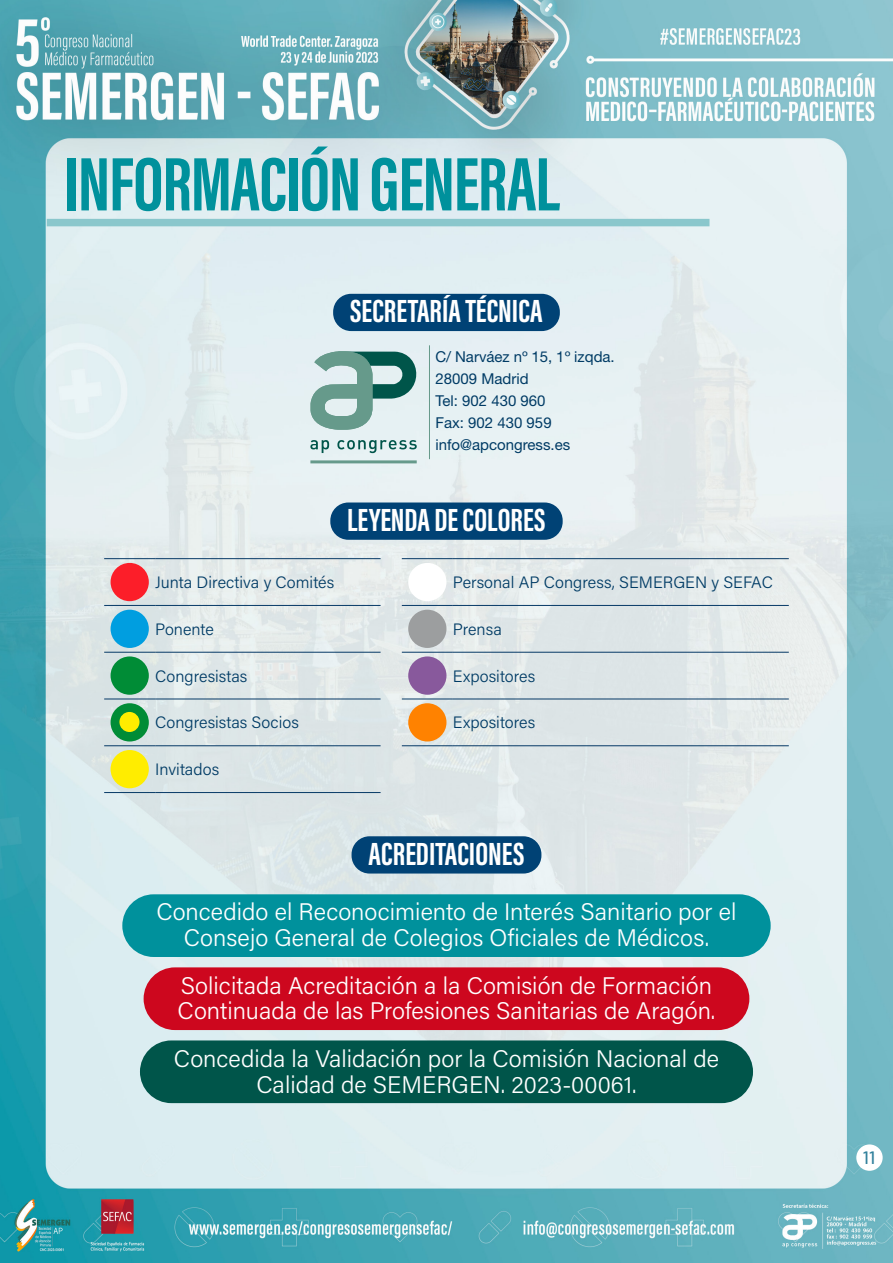
<style>
.page{position:relative;width:893px;height:1263px;background:#fff}
.page>*{position:absolute;margin:0;border:0;box-sizing:border-box;transform-origin:0 0}
.t1{font:78px "Acumin Variable Concept";letter-spacing:-.015em;color:#00919c}
.t2{font:33px "Acumin Variable Concept";color:#fff}
.t3{font:24px/26px "Acumin Variable Concept";color:#fff;text-align:center}
.t4{font:500 18px "Barlow";color:#33829d}
.t5{font:16.5px "Acumin Variable Concept";color:#003b65}
.t6{font:15px/22px "Helvetica Neue LT Std";color:#003b65}
</style>
<div class="page">
<img style="left:0;top:0;width:893px;height:1263px">
<div style="left:856px;top:1144px;width:27px;height:27px;background:#fff;border-radius:50%"></div>
<div style="left:47px;top:219px;width:662px;height:7px;background:#8ac7cc"></div>
<div style="left:333px;top:294px;width:227px;height:37px;background:#004275;border-radius:18px"></div>
<div style="left:330px;top:502px;width:233px;height:38px;background:#004275;border-radius:18px"></div>
<div style="left:352px;top:836px;width:189px;height:37px;background:#004275;border-radius:18px"></div>
<div style="left:122px;top:894px;width:649px;height:63px;background:#00919c;border-radius:31px"></div>
<div style="left:144px;top:967px;width:605px;height:63px;background:#cd071e;border-radius:31px"></div>
<div style="left:140px;top:1040px;width:613px;height:63px;background:#00554a;border-radius:31px"></div>
<hr style="left:429px;top:345px;width:1px;height:114px;background:#669a8b">
<hr style="left:310px;top:460px;width:107px;height:3px;background:#669a8b">
<svg style="left:311px;top:351px;width:113px;height:79px;background:#96bab5"></svg>
<svg style="left:310px;top:440px;width:19px;height:13px"></svg>
<svg style="left:337px;top:440px;width:80px;height:13px"></svg>
<hr style="left:155px;top:558px;width:226px;height:1px;background:#063966">
<hr style="left:155px;top:652px;width:226px;height:1px;background:#063966">
<hr style="left:155px;top:699px;width:226px;height:1px;background:#063966">
<hr style="left:453px;top:745px;width:336px;height:1px;background:#063966">
<hr style="left:453px;top:652px;width:336px;height:1px;background:#063966">
<hr style="left:155px;top:605px;width:226px;height:1px;background:#063966">
<hr style="left:453px;top:699px;width:336px;height:1px;background:#063966">
<hr style="left:453px;top:558px;width:336px;height:1px;background:#063966">
<hr style="left:155px;top:745px;width:226px;height:1px;background:#063966">
<hr style="left:453px;top:605px;width:336px;height:1px;background:#063966">
<hr style="left:155px;top:792px;width:226px;height:1px;background:#063966">
<hr style="left:104px;top:558px;width:51px;height:1px;background:#063966">
<hr style="left:104px;top:605px;width:51px;height:1px;background:#063966">
<hr style="left:104px;top:652px;width:51px;height:1px;background:#063966">
<hr style="left:104px;top:699px;width:51px;height:1px;background:#063966">
<hr style="left:402px;top:699px;width:51px;height:1px;background:#063966">
<hr style="left:402px;top:745px;width:51px;height:1px;background:#063966">
<hr style="left:402px;top:558px;width:51px;height:1px;background:#063966">
<hr style="left:402px;top:605px;width:51px;height:1px;background:#063966">
<hr style="left:402px;top:652px;width:51px;height:1px;background:#063966">
<hr style="left:104px;top:745px;width:51px;height:1px;background:#063966">
<hr style="left:104px;top:792px;width:51px;height:1px;background:#063966">
<div style="left:111px;top:563px;width:38px;height:38px;background:#fc1e29;border-radius:50%"></div>
<div style="left:408px;top:563px;width:38px;height:38px;background:#fff;border-radius:50%"></div>
<div style="left:111px;top:610px;width:38px;height:38px;background:#009ee0;border-radius:50%"></div>
<div style="left:408px;top:610px;width:38px;height:38px;background:#9c9e9f;border-radius:50%"></div>
<div style="left:111px;top:656px;width:38px;height:39px;background:#008c36;border-radius:50%"></div>
<div style="left:408px;top:656px;width:38px;height:39px;background:#88599c;border-radius:50%"></div>
<div style="left:111px;top:703px;width:38px;height:38px;background:#008c36;border-radius:50%"></div>
<div style="left:119px;top:712px;width:21px;height:20px;background:#ffed00;border-radius:50%"></div>
<div style="left:408px;top:703px;width:38px;height:38px;background:#ff8200;border-radius:50%"></div>
<div style="left:111px;top:750px;width:38px;height:38px;background:#ffed00;border-radius:50%"></div>
<h1 class="t1" style="left:64px;top:130px;width:498px">INFORMACIÓN GENERAL</h1>
<h2 class="t2" style="left:350px;top:288px;width:194px">SECRETARÍA TÉCNICA</h2>
<p class="t6" style="left:435px;top:345px;width:181px">C/ Narváez nº 15, 1º izqda.<br>28009 Madrid<br>Tel: 902 430 960<br>Fax: 902 430 959 info@apcongress.es</p>
<h2 class="t2" style="left:347px;top:497px;width:200px">LEYENDA DE COLORES</h2>
<p class="t5" style="left:155px;top:571px;width:181px">Junta Directiva y Comités</p>
<p class="t5" style="left:453px;top:571px;width:322px">Personal AP Congress, SEMERGEN y SEFAC</p>
<p class="t5" style="left:155px;top:618px;width:60px">Ponente</p>
<p class="t5" style="left:453px;top:618px;width:51px">Prensa</p>
<p class="t5" style="left:155px;top:665px;width:94px">Congresistas</p>
<p class="t5" style="left:453px;top:665px;width:84px">Expositores</p>
<p class="t5" style="left:155px;top:711px;width:145px">Congresistas Socios</p>
<p class="t5" style="left:453px;top:711px;width:84px">Expositores</p>
<p class="t5" style="left:155px;top:758px;width:66px">Invitados</p>
<h2 class="t2" style="left:369px;top:831px;width:157px">ACREDITACIONES</h2>
<p class="t3" style="left:156px;top:898px;width:582px">Concedido el Reconocimiento de Interés Sanitario por el<br>Consejo General de Colegios Oficiales de Médicos.</p>
<p class="t3" style="left:178px;top:971px;width:539px;text-align:left">Solicitada Acreditación a la Comisión de Formación<br>Continuada de las Profesiones Sanitarias de Aragón.</p>
<p class="t3" style="left:174px;top:1044px;width:547px">Concedida la Validación por la Comisión Nacional de<br>Calidad de SEMERGEN. 2023-00061.</p>
<p class="t4" style="left:863px;top:1146px;width:14px">11</p>
</div>
